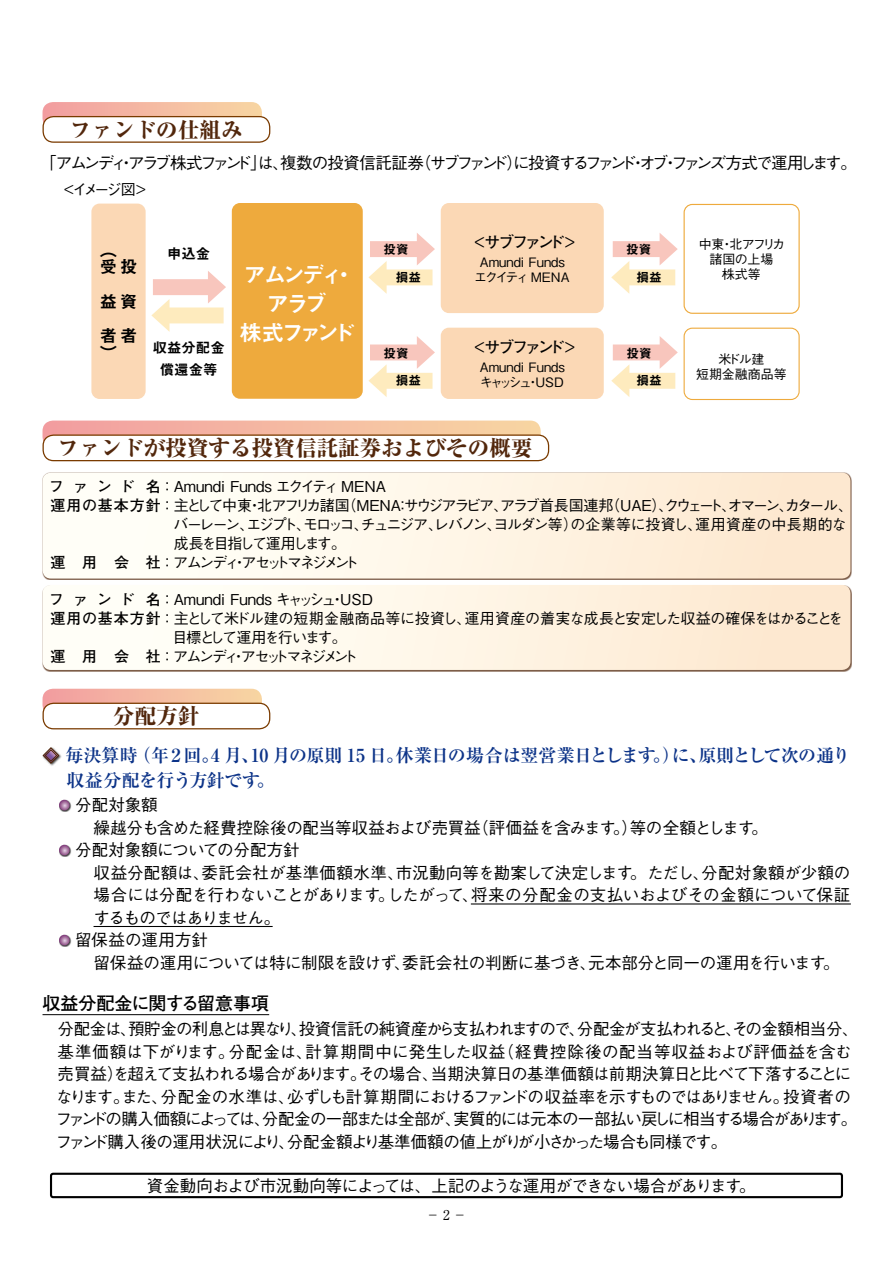
<style>
.page{position:relative;width:893px;height:1263px;background:#fff}
.page>*{position:absolute;margin:0;border:0;box-sizing:border-box;transform-origin:0 0}
.t1{font:22.35px/29.2px "Midashi Go Pro MB31";letter-spacing:-.155em;color:#fff;text-align:center}
.t2{font:800 21.6px "Ryumin Pro";color:#52270c}
.t3{font:700 18px/25.5px "Ryumin Pro";letter-spacing:-.035em;color:#0c3388}
.t4{font:700 18px "Futo Go B101 Pro";color:#000}
.t5{font:17.25px/34.5px "Midashi Go Pro MB31";color:#000;text-align:justify}
.t6{font:500 16.5px/22.5px "Gothic BBB Pro";letter-spacing:-.035em;color:#000}
.t7{font:500 16.5px "Gothic BBB Pro";letter-spacing:-.175em;color:#000}
.t8{font:500 16.5px "Gothic BBB Pro";letter-spacing:.01em;color:#000}
.t9{font:500 16.5px "Gothic BBB Pro";letter-spacing:-.005em;color:#000}
.t10{font:500 16.5px "Gothic BBB Pro";letter-spacing:-.07em;color:#000}
.t11{font:500 16.5px "Gothic BBB Pro";letter-spacing:.005em;color:#000}
.t12{font:700 15.9px "Futo Go B101 Pro";letter-spacing:-.16em;color:#000}
.t13{font:500 15px "Gothic BBB Pro";letter-spacing:-.135em;color:#000}
.t14{font:500 15px "Gothic BBB Pro";letter-spacing:-.02em;color:#000}
.t15{font:500 15px "Gothic BBB Pro";color:#000}
.t16{font:500 15px "Gothic BBB Pro";letter-spacing:-.08em;color:#000}
.t17{font:500 15px "Gothic BBB Pro";letter-spacing:-.185em;color:#000}
.t18{font:500 15px "Gothic BBB Pro";letter-spacing:-.19em;color:#000}
.t19{font:500 15px "Gothic BBB Pro";letter-spacing:-.165em;color:#000}
.t20{font:500 15px "Gothic BBB Pro";letter-spacing:-.13em;color:#000}
.t21{font:500 15px "Gothic BBB Pro";letter-spacing:-.1em;color:#000}
.t22{font:14.4px/22px "Midashi Go Pro MB31";color:#000;text-align:center}
.t23{font:13.5px "Ryumin Pro";color:#000}
.t24{font:500 12.9px/15.1px "Gothic BBB Pro";color:#000;text-align:center}
.t25{font:500 12.9px/15.1px "Gothic BBB Pro";letter-spacing:-.03em;color:#000;text-align:center}
.t26{font:12.75px/27.9px "Midashi Go Pro MB31";color:#000}
.s1{font-family:"Futo Go B101 Pro";font-weight:700}
</style>
<div class="page">
<hr style="left:471px;top:903px;width:380px;height:1px;background:#000">
<hr style="left:94px;top:926px;width:179px;height:1px;background:#000">
<div style="left:42px;top:746px;width:20px;height:20px;background:#000;opacity:.75"></div>
<svg style="left:42px;top:746px;width:18px;height:19px"></svg>
<div style="left:45px;top:750px;width:12px;height:11px;border:1px solid #52270c;border-radius:50%"></div>
<div style="left:59px;top:800px;width:12px;height:12px;background:#000;opacity:.75"></div>
<svg style="left:59px;top:800px;width:11px;height:10px"></svg>
<div style="left:59px;top:845px;width:12px;height:12px;background:#000;opacity:.75"></div>
<svg style="left:59px;top:845px;width:11px;height:10px"></svg>
<div style="left:59px;top:935px;width:12px;height:12px;background:#000;opacity:.75"></div>
<svg style="left:59px;top:935px;width:11px;height:10px"></svg>
<hr style="left:43px;top:1014px;width:226px;height:1px;background:#000">
<svg style="left:43px;top:689px;width:219px;height:21px;background:#f1b69e"></svg>
<div style="left:43px;top:703px;width:227px;height:26px;background:#fff;border-radius:10px"></div>
<div style="left:43px;top:703px;width:227px;height:26px;border:1px solid #7a3b00;border-radius:10px"></div>
<div style="left:441px;top:328px;width:163px;height:71px;background:#fbd8b5;border-radius:8px"></div>
<svg style="left:151px;top:271px;width:75px;height:61px"></svg>
<div style="left:91px;top:204px;width:55px;height:195px;background:#fbd8b5;border-radius:8px"></div>
<div style="left:232px;top:203px;width:131px;height:196px;background:#eeaa3d;border-radius:8px"></div>
<svg style="left:368px;top:233px;width:67px;height:61px"></svg>
<svg style="left:368px;top:336px;width:67px;height:61px"></svg>
<svg style="left:611px;top:233px;width:67px;height:61px"></svg>
<svg style="left:611px;top:336px;width:67px;height:61px"></svg>
<div style="left:684px;top:204px;width:116px;height:110px;border:1px solid #eeaa3d;border-radius:8px"></div>
<div style="left:684px;top:328px;width:116px;height:72px;border:1px solid #eeaa3d;border-radius:8px"></div>
<div style="left:441px;top:203px;width:163px;height:110px;background:#fbd8b5;border-radius:8px"></div>
<svg style="left:43px;top:102px;width:219px;height:21px;background:#f4baa2"></svg>
<div style="left:43px;top:117px;width:227px;height:25px;background:#fff;border-radius:10px"></div>
<div style="left:43px;top:116px;width:227px;height:27px;border:1px solid #7a3b00;border-radius:10px"></div>
<div style="left:50px;top:1173px;width:793px;height:25px;border:2px solid #000;border-radius:2px"></div>
<svg style="left:43px;top:421px;width:498px;height:20px;background:#f4b9a2"></svg>
<div style="left:43px;top:435px;width:506px;height:26px;background:#fff;border-radius:10px"></div>
<div style="left:43px;top:434px;width:506px;height:27px;border:1px solid #7a3b00;border-radius:10px"></div>
<div style="left:42px;top:473px;width:810px;height:107px;background:#52270c;opacity:.75"></div>
<svg style="left:43px;top:473px;width:807px;height:105px"></svg>
<div style="left:42px;top:585px;width:810px;height:87px;background:#52270c;opacity:.75"></div>
<svg style="left:43px;top:585px;width:807px;height:85px"></svg>
<h2 class="t2" style="left:70px;top:113px;width:174px">ファンドの仕組み</h2>
<p class="t7" style="left:40px;top:149px;width:818px">「アムンディ・アラブ株式ファンド」は、複数の投資信託証券（サブファンド）に投資するファンド・オブ・ファンズ方式で運用します。</p>
<p class="t21" style="left:64px;top:177px;width:84px">&lt;イメージ図&gt;</p>
<p class="t5" style="left:100px;top:230px;width:18px">（</p>
<p class="t5" style="left:100px;top:247px;width:38px">受投益資者者</p>
<p class="t5" style="left:100px;top:334px;width:18px">）</p>
<p class="t22" style="left:167px;top:241px;width:45px">申込金</p>
<p class="t22" style="left:153px;top:335px;width:74px">収益分配金償還金等</p>
<h1 class="t1" style="left:239px;top:257px;width:117px">アムンディ・アラブ<br>株式ファンド</h1>
<p class="t26" style="left:384px;top:233px;width:27px">投資</p>
<p class="t26" style="left:396px;top:262px;width:27px">損益</p>
<p class="t26" style="left:396px;top:337px;width:27px;text-indent:-12px">投資損益</p>
<p class="t12" style="left:474px;top:229px;width:103px">&lt;サブファンド&gt;</p>
<p class="t24" style="left:474px;top:253px;width:97px">Amundi Fundsエクイティ M ENA</p>
<p class="t12" style="left:474px;top:334px;width:103px">&lt;サブファンド&gt;</p>
<p class="t24" style="left:480px;top:358px;width:87px;text-align:left">Amundi Fundsキャッシュ・USD</p>
<p class="t26" style="left:626px;top:233px;width:27px">投資</p>
<p class="t26" style="left:636px;top:262px;width:27px">損益</p>
<p class="t26" style="left:636px;top:337px;width:27px;text-indent:-10px">投資損益</p>
<p class="t25" style="left:699px;top:235px;width:88px">中東・北アフリカ諸国の上場<br>株式等</p>
<p class="t24" style="left:696px;top:350px;width:92px">米ドル建<br>短期金融商品等</p>
<h2 class="t2" style="left:57px;top:431px;width:477px">ファンドが投資する投資信託証券およびその概要</h2>
<p class="t15" style="left:49px;top:474px;width:339px"><span class="s1">ファ ンド 名</span>：Amundi Funds エクイティMENA</p>
<p class="t13" style="left:50px;top:494px;width:804px"><span class="s1">運用の基本方針</span>：主として中東・北アフリカ諸国（MENA：サウジアラビア、アラブ首長国連邦（UAE）、クウェート、オマーン、カタール、</p>
<p class="t16" style="left:173px;top:512px;width:675px">バーレーン、エジプト、モロッコ、チュニジア、レバノン、ヨルダン等）の企業等に投資し、運用資産の中長期的な</p>
<p class="t19" style="left:174px;top:531px;width:174px">成長を目指して運用します。</p>
<p class="t17" style="left:50px;top:550px;width:310px"><span class="s1">運 用 会 社</span>：アムンディ・アセットマネジメント</p>
<p class="t15" style="left:49px;top:587px;width:326px"><span class="s1">ファ ンド 名</span>：Amundi Funds キャッシュ・USD</p>
<p class="t14" style="left:50px;top:606px;width:794px"><span class="s1">運用の基本方針</span>：主として米ドル建の短期金融商品等に投資し、運用資産の着実な成長と安定した収益の確保をはかることを</p>
<p class="t20" style="left:173px;top:625px;width:176px">目標として運用を行います。</p>
<p class="t18" style="left:50px;top:644px;width:309px"><span class="s1">運 用 会 社</span>：アムンディ・アセットマネジメント</p>
<h2 class="t2" style="left:113px;top:699px;width:88px">分配方針</h2>
<p class="t3" style="left:65px;top:741px;width:787px">毎決算時（年２回。4 月、10 月の原則 15 日。休業日の場合は翌営業日とします。）に、原則として次の通り収益分配を行う方針です。</p>
<p class="t6" style="left:75px;top:792px;width:84px">分配対象額</p>
<p class="t6" style="left:94px;top:814px;width:676px">繰越分も含めた経費控除後の配当等収益および売買益（評価益を含みます。）等の全額とします。</p>
<p class="t9" style="left:75px;top:837px;width:226px">分配対象額についての分配方針</p>
<p class="t8" style="left:94px;top:859px;width:758px">収益分配額は、委託会社が基準価額水準、市況動向等を勘案して決定します。ただし、分配対象額が少額の</p>
<p class="t6" style="left:94px;top:882px;width:758px">場合には分配を行わないことがあります。したがって、将来の分配金の支払いおよびその金額について保証</p>
<p class="t10" style="left:94px;top:904px;width:188px">するものではありません。</p>
<p class="t11" style="left:75px;top:927px;width:134px">留保益の運用方針</p>
<p class="t6" style="left:94px;top:949px;width:748px">留保益の運用については特に制限を設けず、委託会社の判断に基づき、元本部分と同一の運用を行います。</p>
<p class="t4" style="left:43px;top:989px;width:228px">収益分配金に関する留意事項</p>
<p class="t6" style="left:56px;top:1016px;width:805px">分配金は、預貯金の利息とは異なり、投資信託の純資産から支払われますので、分配金が支払われると、その金額相当分、基準価額は下がります。分配金は、計算期間中に発生した収益（経費控除後の配当等収益および評価益を含む売買益）を超えて支払われる場合があります。その場合、当期決算日の基準価額は前期決算日と比べて下落することになります。また、分配金の水準は、必ずしも計算期間におけるファンドの収益率を示すものではありません。投資者のファンドの購入価額によっては、分配金の一部または全部が、実質的には元本の一部払い戻しに相当する場合があります。ファンド購入後の運用状況により、分配金額より基準価額の値上がりが小さかった場合も同様です。</p>
<p class="t6" style="left:147px;top:1173px;width:610px">資金動向および市況動向等によっては、上記のような運用ができない場合があります。</p>
<p class="t23" style="left:426px;top:1204px;width:42px">－2－</p>
</div>
